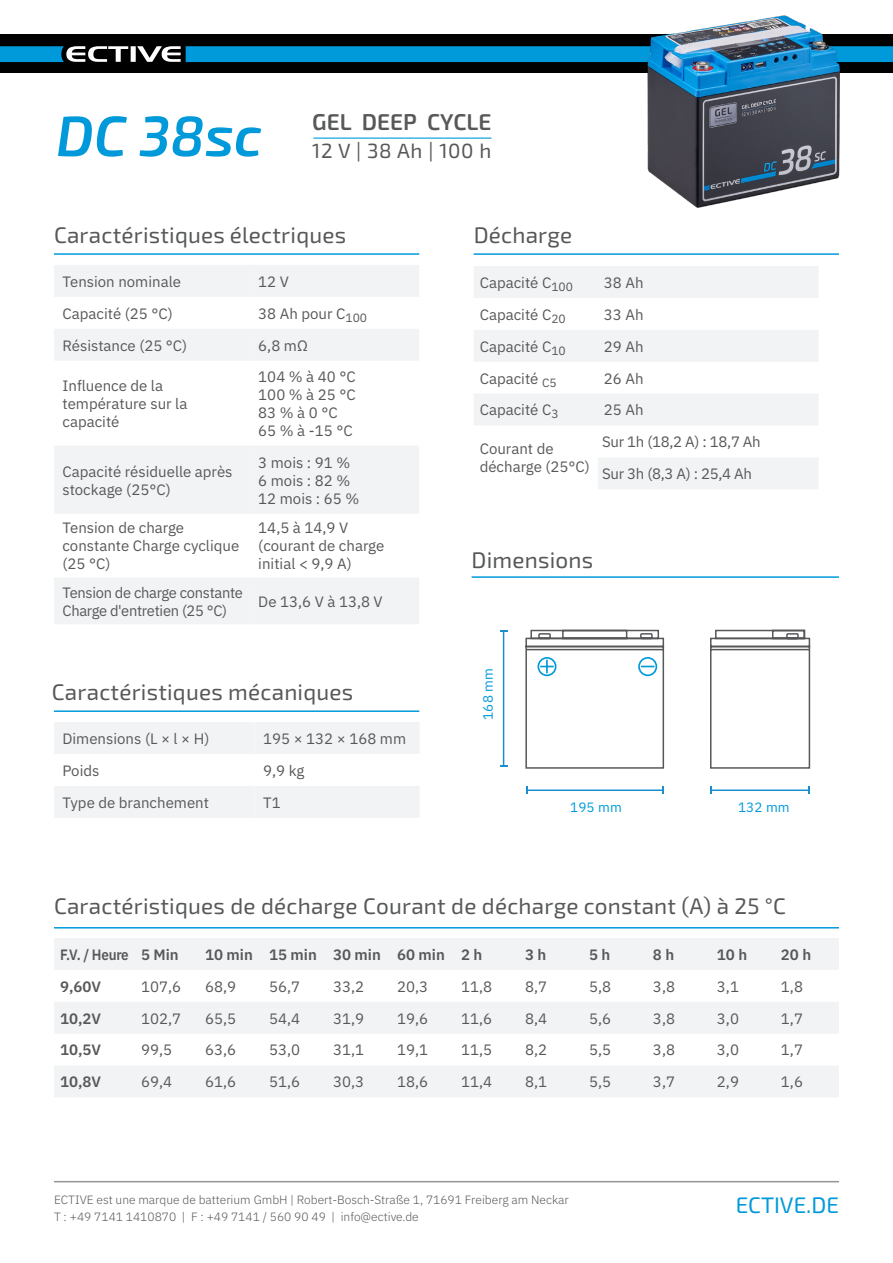
<style>
.page{position:relative;width:893px;height:1263px;background:#fff}
.page>*{position:absolute;margin:0;border:0;box-sizing:border-box;transform-origin:0 0}
.Modellbezeichnung{font:italic 600 56.7px "Exo 2";color:#009ada}
.Produktbezeichnung{font:600 22.95px "Exo 2";color:#57585a}
.t1{font:22.5px "Exo 2";letter-spacing:.01em;color:#57585a}
.t2{font:22.5px "Exo 2";color:#009ada}
.Haupteigenschaften{font:20.55px "Exo 2";letter-spacing:.03em;color:#57585a}
.Tabelle-Inhalt{font:15px/32px "IBM Plex Sans";color:#57585a}
.Tabelle-Inhalt-2{font:15px/18px "IBM Plex Sans";letter-spacing:-.02em;color:#57585a}
.Tabelle-Header{font:600 15px "IBM Plex Sans";color:#57585a}
.Tabelle-Header-2{font:600 15px "IBM Plex Sans";color:#57585a;scale:.9 1}
.Maße{font:13.5px "IBM Plex Sans";letter-spacing:.01em;color:#009ada}
.t3{font:300 12px/16.5px "IBM Plex Sans";color:#57585a}
</style>
<div class="page">
<div style="left:0;top:35px;width:893px;height:38px;background:#000"></div>
<svg style="left:0;top:46px;width:181px;height:16px"></svg>
<div style="left:186px;top:46px;width:707px;height:16px;background:#009ada"></div>
<svg style="left:54px;top:265px;width:196px;height:359px"></svg>
<hr style="left:54px;top:253px;width:365px;height:2px;background:#009ada">
<hr style="left:54px;top:927px;width:785px;height:1px;background:#009ada">
<hr style="left:472px;top:576px;width:367px;height:2px;background:#009ada">
<hr style="left:54px;top:710px;width:365px;height:2px;background:#009ada">
<hr style="left:474px;top:253px;width:365px;height:2px;background:#009ada">
<svg style="left:474px;top:266px;width:124px;height:159px"></svg>
<hr style="left:54px;top:1181px;width:785px;height:1px;background:#939598">
<svg style="left:250px;top:265px;width:169px;height:359px"></svg>
<svg style="left:54px;top:722px;width:365px;height:96px"></svg>
<hr style="left:313px;top:138px;width:178px;height:1px;background:#009ada">
<svg style="left:598px;top:266px;width:220px;height:223px;fill:#f2f3f4"></svg>
<svg style="left:54px;top:938px;width:785px;height:159px;fill:#f2f3f4"></svg>
<img style="left:647px;top:15px;width:192px;height:192px">
<hr style="left:527px;top:789px;width:136px;height:2px;background:#1c8ece">
<svg style="left:710px;top:629px;width:101px;height:140px"></svg>
<hr style="left:711px;top:789px;width:98px;height:2px;background:#1c8ece">
<hr style="left:503px;top:631px;width:1px;height:135px;background:#1c8ece">
<svg style="left:500px;top:630px;width:7px;height:2px"></svg>
<svg style="left:525px;top:629px;width:140px;height:140px"></svg>
<p class="Modellbezeichnung" style="left:56px;top:102px;width:208px">DC 38sc</p>
<p class="Produktbezeichnung" style="left:312px;top:108px;width:181px">GEL DEEP CYCLE</p>
<p class="Haupteigenschaften" style="left:312px;top:138px;width:181px">12 V | 38 Ah | 100 h</p>
<h3 class="t1" style="left:54px;top:222px;width:294px">Caractéristiques électriques</h3>
<p class="Tabelle-Inhalt" style="left:63px;top:264px;width:126px">Tension nominale<br>Capacité (25 °C)<br>Résistance (25 °C)</p>
<p class="Tabelle-Inhalt" style="left:63px;top:375px;width:126px;line-height:18px">Influence de la température sur la capacité</p>
<p class="Tabelle-Inhalt" style="left:63px;top:461px;width:172px;line-height:18px">Capacité résiduelle après stockage (25°C)</p>
<p class="Tabelle-Inhalt" style="left:63px;top:518px;width:178px;line-height:18px">Tension de charge constante Charge cyclique (25 °C)</p>
<p class="Tabelle-Inhalt-2" style="left:63px;top:582px;width:182px">Tension de charge constante<br>Charge d'entretien (25 °C)</p>
<p class="Tabelle-Inhalt" style="left:258px;top:264px;width:32px">12 V</p>
<p class="Tabelle-Inhalt" style="left:258px;top:296px;width:110px">38 Ah pour C<sub>100</sub></p>
<p class="Tabelle-Inhalt" style="left:258px;top:328px;width:51px">6,8 mΩ</p>
<p class="Tabelle-Inhalt" style="left:258px;top:359px;width:99px">104 % à 40 °C</p>
<p class="Tabelle-Inhalt" style="left:258px;top:377px;width:99px">100 % à 25 °C</p>
<p class="Tabelle-Inhalt" style="left:258px;top:395px;width:81px">83 % à 0 °C</p>
<p class="Tabelle-Inhalt" style="left:258px;top:413px;width:96px">65 % à -15 °C</p>
<p class="Tabelle-Inhalt" style="left:258px;top:445px;width:93px">3 mois : 91 %</p>
<p class="Tabelle-Inhalt" style="left:258px;top:463px;width:93px">6 mois : 82 %</p>
<p class="Tabelle-Inhalt" style="left:258px;top:481px;width:102px">12 mois : 65 %</p>
<p class="Tabelle-Inhalt" style="left:258px;top:518px;width:127px;line-height:18px">14,5 à 14,9 V (courant de charge initial &lt; 9,9 A)</p>
<p class="Tabelle-Inhalt" style="left:258px;top:584px;width:126px">De 13,6 V à 13,8 V</p>
<h3 class="t1" style="left:52px;top:679px;width:303px">Caractéristiques mécaniques</h3>
<h3 class="t1" style="left:474px;top:221px;width:100px">Décharge</h3>
<p class="Tabelle-Inhalt" style="left:480px;top:265px;width:95px">Capacité C<sub>100<br></sub>Capacité C<sub>20<br></sub>Capacité C<sub>10<br></sub>Capacité <sub>C5<br></sub>Capacité C<sub>3</sub></p>
<p class="Tabelle-Inhalt" style="left:480px;top:439px;width:112px;line-height:18px">Courant de décharge (25°C)</p>
<p class="Tabelle-Inhalt" style="left:604px;top:265px;width:41px">38 Ah</p>
<p class="Tabelle-Inhalt" style="left:604px;top:297px;width:41px">33 Ah</p>
<p class="Tabelle-Inhalt" style="left:604px;top:329px;width:41px">29 Ah</p>
<p class="Tabelle-Inhalt" style="left:604px;top:361px;width:41px">26 Ah</p>
<p class="Tabelle-Inhalt" style="left:604px;top:393px;width:41px">25 Ah</p>
<p class="Tabelle-Inhalt-2" style="left:602px;top:432px;width:160px">Sur 1h (18,2 A) : 18,7 Ah</p>
<p class="Tabelle-Inhalt" style="left:602px;top:457px;width:151px">Sur 3h (8,3 A) : 25,4 Ah</p>
<h3 class="t1" style="left:472px;top:546px;width:123px">Dimensions</h3>
<p class="Maße" style="left:478px;top:720px;width:53px;rotate:-90deg">168 mm</p>
<p class="Tabelle-Inhalt" style="left:63px;top:721px;width:148px">Dimensions (L × l × H)<br>Poids<br>Type de branchement</p>
<p class="Tabelle-Inhalt" style="left:263px;top:721px;width:144px">195 × 132 × 168 mm</p>
<p class="Tabelle-Inhalt" style="left:263px;top:753px;width:43px">9,9 kg</p>
<p class="Tabelle-Inhalt" style="left:263px;top:785px;width:19px">T1</p>
<p class="Maße" style="left:570px;top:797px;width:53px">195 mm</p>
<p class="Maße" style="left:738px;top:797px;width:53px">132 mm</p>
<h3 class="t1" style="left:54px;top:893px;width:734px">Caractéristiques de décharge Courant de décharge constant (A) à 25 °C</h3>
<p class="Tabelle-Header-2" style="left:60px;top:943px;width:78px">F.V. / Heure</p>
<p class="Tabelle-Header" style="left:141px;top:943px;width:39px">5 Min</p>
<p class="Tabelle-Header" style="left:205px;top:943px;width:49px">10 min</p>
<p class="Tabelle-Header" style="left:269px;top:943px;width:49px">15 min</p>
<p class="Tabelle-Header" style="left:333px;top:943px;width:49px">30 min</p>
<p class="Tabelle-Header" style="left:397px;top:943px;width:49px">60 min</p>
<p class="Tabelle-Header" style="left:461px;top:943px;width:23px">2 h</p>
<p class="Tabelle-Header" style="left:525px;top:943px;width:23px">3 h</p>
<p class="Tabelle-Header" style="left:589px;top:943px;width:23px">5 h</p>
<p class="Tabelle-Header" style="left:653px;top:943px;width:23px">8 h</p>
<p class="Tabelle-Header" style="left:717px;top:943px;width:32px">10 h</p>
<p class="Tabelle-Header" style="left:781px;top:943px;width:32px">20 h</p>
<p class="Tabelle-Header" style="left:60px;top:974px;width:43px">9,60V</p>
<p class="Tabelle-Inhalt" style="left:141px;top:969px;width:42px">107,6</p>
<p class="Tabelle-Inhalt" style="left:205px;top:969px;width:33px">68,9</p>
<p class="Tabelle-Inhalt" style="left:269px;top:969px;width:33px">56,7</p>
<p class="Tabelle-Inhalt" style="left:333px;top:969px;width:33px">33,2</p>
<p class="Tabelle-Inhalt" style="left:397px;top:969px;width:33px">20,3</p>
<p class="Tabelle-Inhalt" style="left:461px;top:969px;width:33px">11,8</p>
<p class="Tabelle-Inhalt" style="left:525px;top:969px;width:24px">8,7</p>
<p class="Tabelle-Inhalt" style="left:589px;top:969px;width:24px">5,8</p>
<p class="Tabelle-Inhalt" style="left:653px;top:969px;width:24px">3,8</p>
<p class="Tabelle-Inhalt" style="left:717px;top:969px;width:24px">3,1</p>
<p class="Tabelle-Inhalt" style="left:781px;top:969px;width:24px">1,8</p>
<p class="Tabelle-Header" style="left:60px;top:1006px;width:43px">10,2V</p>
<p class="Tabelle-Inhalt" style="left:141px;top:1001px;width:42px">102,7</p>
<p class="Tabelle-Inhalt" style="left:205px;top:1001px;width:33px">65,5</p>
<p class="Tabelle-Inhalt" style="left:269px;top:1001px;width:33px">54,4</p>
<p class="Tabelle-Inhalt" style="left:333px;top:1001px;width:33px">31,9</p>
<p class="Tabelle-Inhalt" style="left:397px;top:1001px;width:33px">19,6</p>
<p class="Tabelle-Inhalt" style="left:461px;top:1001px;width:33px">11,6</p>
<p class="Tabelle-Inhalt" style="left:525px;top:1001px;width:24px">8,4</p>
<p class="Tabelle-Inhalt" style="left:589px;top:1001px;width:24px">5,6</p>
<p class="Tabelle-Inhalt" style="left:653px;top:1001px;width:24px">3,8</p>
<p class="Tabelle-Inhalt" style="left:717px;top:1001px;width:24px">3,0</p>
<p class="Tabelle-Inhalt" style="left:781px;top:1001px;width:24px">1,7</p>
<p class="Tabelle-Header" style="left:60px;top:1038px;width:43px">10,5V</p>
<p class="Tabelle-Inhalt" style="left:141px;top:1033px;width:33px">99,5</p>
<p class="Tabelle-Inhalt" style="left:205px;top:1033px;width:33px">63,6</p>
<p class="Tabelle-Inhalt" style="left:269px;top:1033px;width:33px">53,0</p>
<p class="Tabelle-Inhalt" style="left:333px;top:1033px;width:33px">31,1</p>
<p class="Tabelle-Inhalt" style="left:397px;top:1033px;width:33px">19,1</p>
<p class="Tabelle-Inhalt" style="left:461px;top:1033px;width:33px">11,5</p>
<p class="Tabelle-Inhalt" style="left:525px;top:1033px;width:24px">8,2</p>
<p class="Tabelle-Inhalt" style="left:589px;top:1033px;width:24px">5,5</p>
<p class="Tabelle-Inhalt" style="left:653px;top:1033px;width:24px">3,8</p>
<p class="Tabelle-Inhalt" style="left:717px;top:1033px;width:24px">3,0</p>
<p class="Tabelle-Inhalt" style="left:781px;top:1033px;width:24px">1,7</p>
<p class="Tabelle-Header" style="left:60px;top:1070px;width:43px">10,8V</p>
<p class="Tabelle-Inhalt" style="left:141px;top:1065px;width:33px">69,4</p>
<p class="Tabelle-Inhalt" style="left:205px;top:1065px;width:33px">61,6</p>
<p class="Tabelle-Inhalt" style="left:269px;top:1065px;width:33px">51,6</p>
<p class="Tabelle-Inhalt" style="left:333px;top:1065px;width:33px">30,3</p>
<p class="Tabelle-Inhalt" style="left:397px;top:1065px;width:33px">18,6</p>
<p class="Tabelle-Inhalt" style="left:461px;top:1065px;width:33px">11,4</p>
<p class="Tabelle-Inhalt" style="left:525px;top:1065px;width:24px">8,1</p>
<p class="Tabelle-Inhalt" style="left:589px;top:1065px;width:24px">5,5</p>
<p class="Tabelle-Inhalt" style="left:653px;top:1065px;width:24px">3,7</p>
<p class="Tabelle-Inhalt" style="left:717px;top:1065px;width:24px">2,9</p>
<p class="Tabelle-Inhalt" style="left:781px;top:1065px;width:24px">1,6</p>
<p class="t3" style="left:54px;top:1191px;width:516px">ECTIVE est une marque de batterium GmbH | Robert-Bosch-Straße 1, 71691 Freiberg am Neckar<br>T : +49 7141 1410870 | F : +49 7141 / 560 90 49 | info@ective.de</p>
<h3 class="t2" style="left:736px;top:1192px;width:105px">ECTIVE.DE</h3>
</div>
